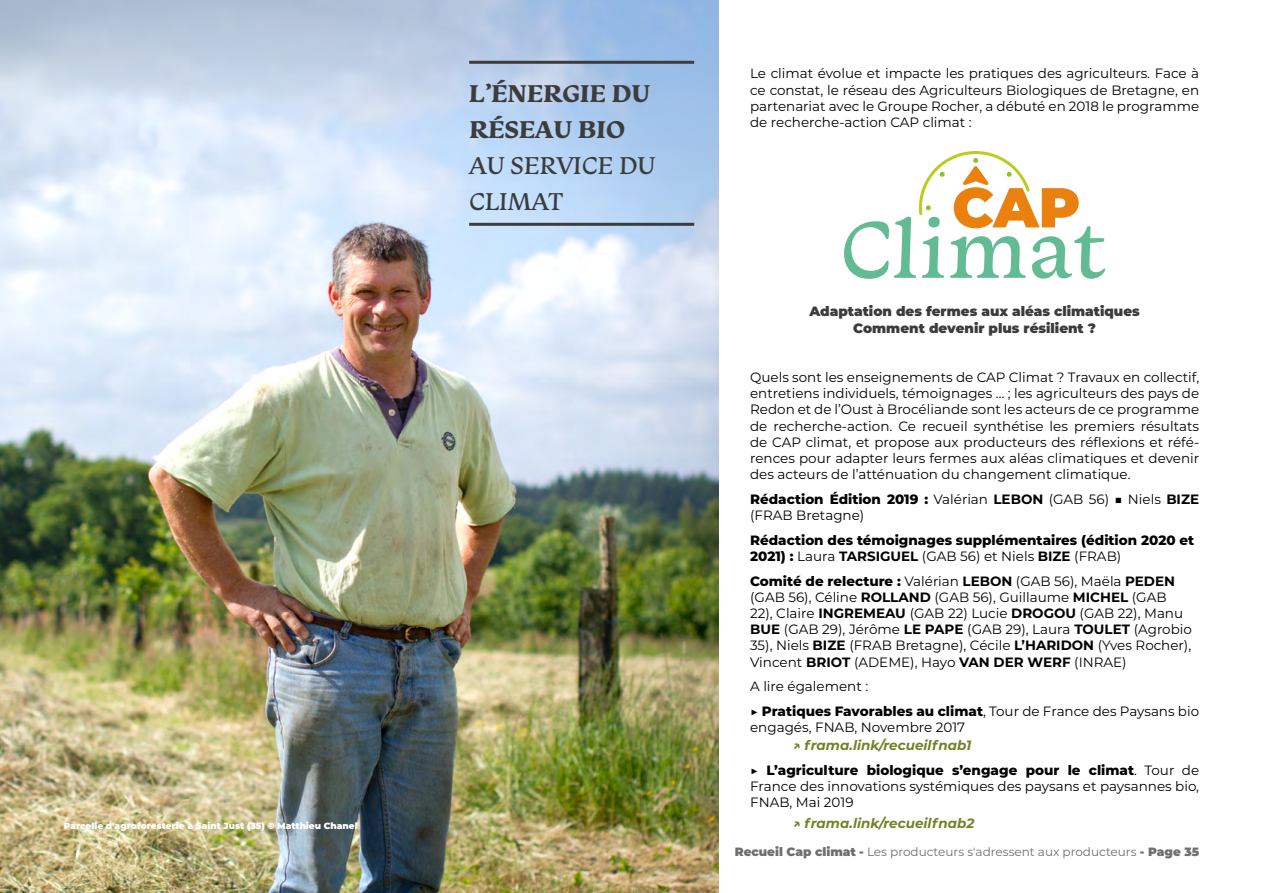
<style>
.page{position:relative;width:1263px;height:893px;background:#fff}
.page>*{position:absolute;margin:0;border:0;box-sizing:border-box;transform-origin:0 0}
.t1{font:700 25.5px/36px "Monarcha";color:#3c3c3b}
.CORPS_DE_TEXTE{font:13.5px/16.2px "Montserrat";color:#000;text-align:justify}
.CORPS_DE_TEXTE-2{font:800 13.5px/16.2px "Montserrat";color:#000}
.CORPS_DE_TEXTE-3{font:900 13.5px/16.2px "Montserrat";color:#3c3c3b;text-align:center}
.CORPS_DE_TEXTE-4{font:italic 700 13.5px "Montserrat";color:#738227}
.t2{font:12px "Montserrat";color:#706f6f}
.CORPS_DE_TEXTE-5{font:900 9px "Montserrat";letter-spacing:-.005em;color:#fff}
.s1{font-weight:400}
.s2{font-weight:800}
.s3{font-weight:700}
.s4{font-weight:900}
</style>
<div class="page">
<svg style="left:844px;top:151px;width:261px;height:128px"></svg>
<img style="left:0;top:0;width:719px;height:893px">
<hr style="left:469px;top:61px;width:225px;height:3px;background:#3c3c3b">
<hr style="left:469px;top:223px;width:225px;height:3px;background:#3c3c3b">
<p class="CORPS_DE_TEXTE-5" style="left:64px;top:819px;width:295px">Parcelle d'agroforesterie à Saint Just (35) © Matthieu Chanel</p>
<p class="t1" style="left:469px;top:75px;width:187px">L’ÉNERGIE DU<br>RÉSEAU BIO<br><span class="s1">AU SERVICE DU<br>CLIMAT</span></p>
<p class="CORPS_DE_TEXTE" style="left:750px;top:65px;width:450px">Le climat évolue et impacte les pratiques des agriculteurs. Face à ce constat, le réseau des Agriculteurs Biologiques de Bretagne, en partenariat avec le Groupe Rocher, a débuté en 2018 le programme de recherche-action CAP climat :</p>
<p class="CORPS_DE_TEXTE-3" style="left:809px;top:303px;width:332px">Adaptation des fermes aux aléas climatiques<br>Comment devenir plus résilient ?</p>
<p class="CORPS_DE_TEXTE" style="left:750px;top:369px;width:451px">Quels sont les enseignements de CAP Climat ? Travaux en collectif, entretiens individuels, témoignages … ; les agriculteurs des pays de Redon et de l’Oust à Brocéliande sont les acteurs de ce programme de recherche-action. Ce recueil synthétise les premiers résultats de CAP climat, et propose aux producteurs des réflexions et réfé&shy;rences pour adapter leurs fermes aux aléas climatiques et devenir des acteurs de l’atténuation du changement climatique.</p>
<p class="CORPS_DE_TEXTE" style="left:750px;top:490px;width:451px"><span class="s2">Rédaction Édition 2019 :</span> Valérian <span class="s3">LEBON</span> (GAB 56) <span class="s2">■</span> Niels <span class="s3">BIZE </span>(FRAB Bretagne)</p>
<p class="CORPS_DE_TEXTE-2" style="left:750px;top:531px;width:446px">Rédaction des témoignages supplémentaires (édition 2020 et<br>2021) : <span class="s1">Laura</span> <span class="s3">TARSIGUEL</span> <span class="s1">(GAB 56) et Niels</span> <span class="s3">BIZE</span> <span class="s1">(FRAB)</span></p>
<p class="CORPS_DE_TEXTE" style="left:750px;top:572px;width:443px;text-align:left"><span class="s2">Comité de relecture :</span> Valérian <span class="s3">LEBON</span> (GAB 56), Maëla <span class="s3">PEDEN </span>(GAB 56), Céline <span class="s3">ROLLAND</span> (GAB 56), Guillaume <span class="s3">MICHEL</span> (GAB 22), Claire <span class="s3">INGREMEAU</span> (GAB 22) Lucie <span class="s3">DROGOU</span> (GAB 22), Manu <span class="s3">BUE</span> (GAB 29), Jérôme <span class="s3">LE PAPE</span> (GAB 29), Laura <span class="s3">TOULET</span> (Agrobio 35), Niels <span class="s3">BIZE</span> (FRAB Bretagne), Cécile <span class="s3">L’HARIDON</span> (Yves Rocher), Vincent <span class="s3">BRIOT</span> (ADEME), Hayo <span class="s3">VAN DER WERF</span> (INRAE)</p>
<p class="CORPS_DE_TEXTE" style="left:750px;top:678px;width:120px">A lire également :</p>
<p class="CORPS_DE_TEXTE" style="left:750px;top:703px;width:451px"><span class="s2">▶ Pratiques Favorables au climat</span>, Tour de France des Paysans bio engagés, FNAB, Novembre 2017</p>
<p class="CORPS_DE_TEXTE-4" style="left:793px;top:735px;width:180px">↗ frama.link/recueilfnab1</p>
<p class="CORPS_DE_TEXTE" style="left:750px;top:761px;width:451px"><span class="s2">▶ L’agriculture biologique s’engage pour le climat</span>. Tour de France des innovations systémiques des paysans et paysannes bio, FNAB, Mai 2019</p>
<p class="CORPS_DE_TEXTE-4" style="left:793px;top:813px;width:183px">↗ frama.link/recueilfnab2</p>
<p class="t2" style="left:735px;top:844px;width:466px"><span class="s4">Recueil Cap climat -</span> Les producteurs s'adressent aux producteurs <span class="s4">- Page 35</span></p>
</div>
